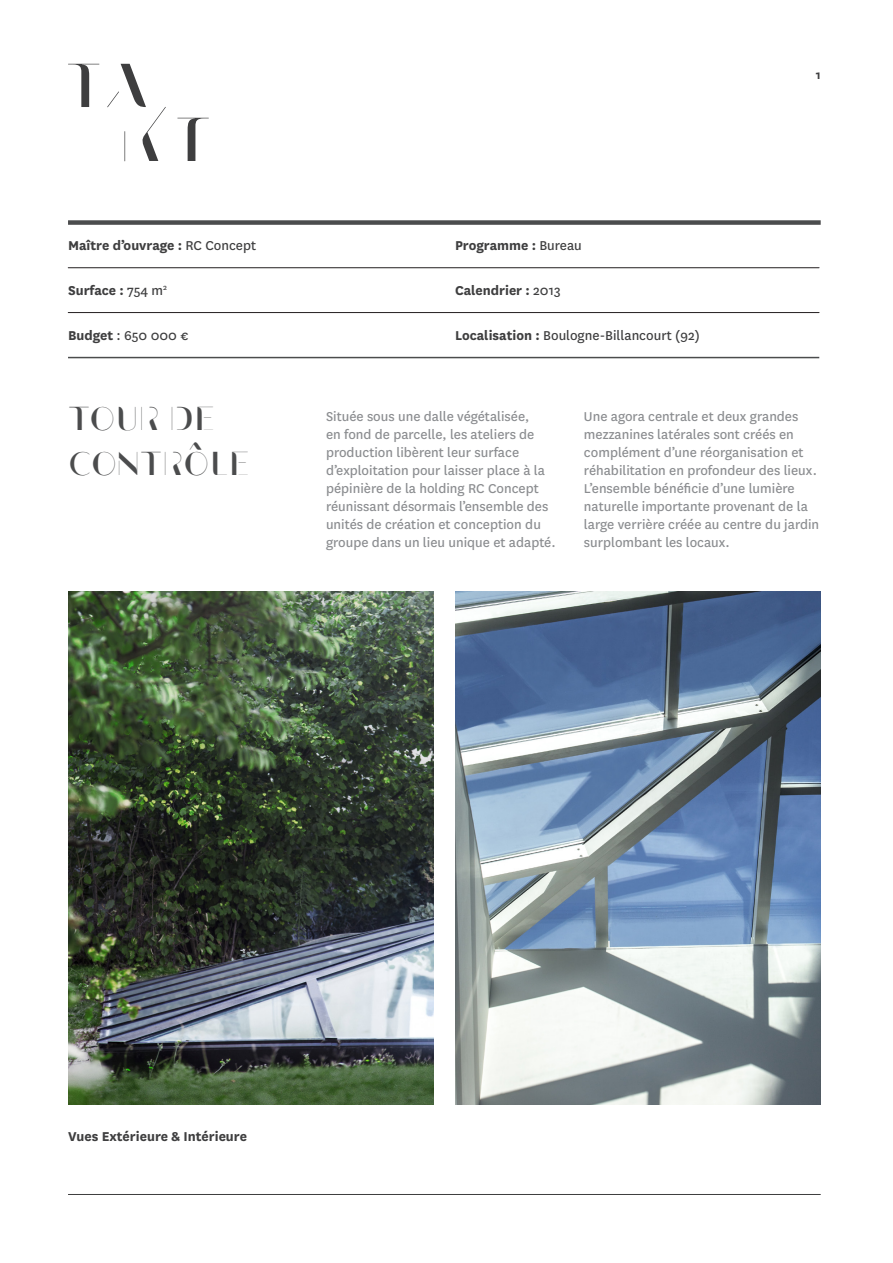
<style>
.page{position:relative;width:893px;height:1263px;background:#fff}
.page>*{position:absolute;margin:0;border:0;box-sizing:border-box;transform-origin:0 0}
.t1{font:33px/45px "Luxembourg";color:#4b4c4d}
.t2{font:15px/18px "National";color:#8b8d90}
.t3{font:700 15px "National";color:#3e3e3f}
.t4{font:15px "National";color:#3e3e3f}
.t5{font:700 13.5px "National";color:#3e3e3f}
.s1{font-weight:400}
.s2{font-weight:700}
</style>
<div class="page">
<svg style="left:177px;top:118px;width:32px;height:43px"></svg>
<svg style="left:68px;top:64px;width:31px;height:43px"></svg>
<svg style="left:107px;top:64px;width:59px;height:97px"></svg>
<div style="left:68px;top:220px;width:753px;height:5px;background:#4b4c4d"></div>
<hr style="left:68px;top:267px;width:751px;height:1px;background:#231f20">
<hr style="left:68px;top:312px;width:751px;height:1px;background:#231f20">
<hr style="left:68px;top:357px;width:751px;height:1px;background:#4b4c4d">
<hr style="left:68px;top:1194px;width:753px;height:1px;background:#3e3e3f">
<img style="left:68px;top:592px;width:366px;height:513px">
<img style="left:455px;top:592px;width:366px;height:513px">
<p class="t3" style="left:68px;top:234px;width:190px">Maître d’ouvrage : <span class="s1">RC Concept</span></p>
<p class="t3" style="left:68px;top:279px;width:101px">Surface : <span class="s1">754 m</span><sup>2</sup></p>
<p class="t4" style="left:68px;top:325px;width:122px"><span class="s2">Budget</span> : 650 000 €</p>
<p class="t3" style="left:455px;top:234px;width:128px">Programme : <span class="s1">Bureau</span></p>
<p class="t3" style="left:455px;top:279px;width:107px">Calendrier : <span class="s1">2013</span></p>
<p class="t4" style="left:455px;top:325px;width:246px"><span class="s2">Localisation :</span> Boulogne-Billancourt (92)</p>
<p class="t5" style="left:816px;top:65px;width:6px">1</p>
<p class="t1" style="left:68px;top:396px;width:183px">TOUR DE<br>CONTRÔLE</p>
<p class="t2" style="left:326px;top:406px;width:231px">Située sous une dalle végétalisée,<br>en fond de parcelle, les ateliers de production libèrent leur surface d’exploitation pour laisser place à la pépinière de la holding RC Concept réunissant désormais l’ensemble des unités de création et conception du groupe dans un lieu unique et adapté.</p>
<p class="t2" style="left:584px;top:406px;width:234px">Une agora centrale et deux grandes mezzanines latérales sont créés en complément d’une réorganisation et réhabilitation en profondeur des lieux.</p>
<p class="t2" style="left:584px;top:478px;width:237px">L’ensemble bénéficie d’une lumière naturelle importante provenant de la large verrière créée au centre du jardin surplombant les locaux.</p>
<p class="t3" style="left:68px;top:1125px;width:180px">Vues Extérieure &amp; Intérieure</p>
</div>
